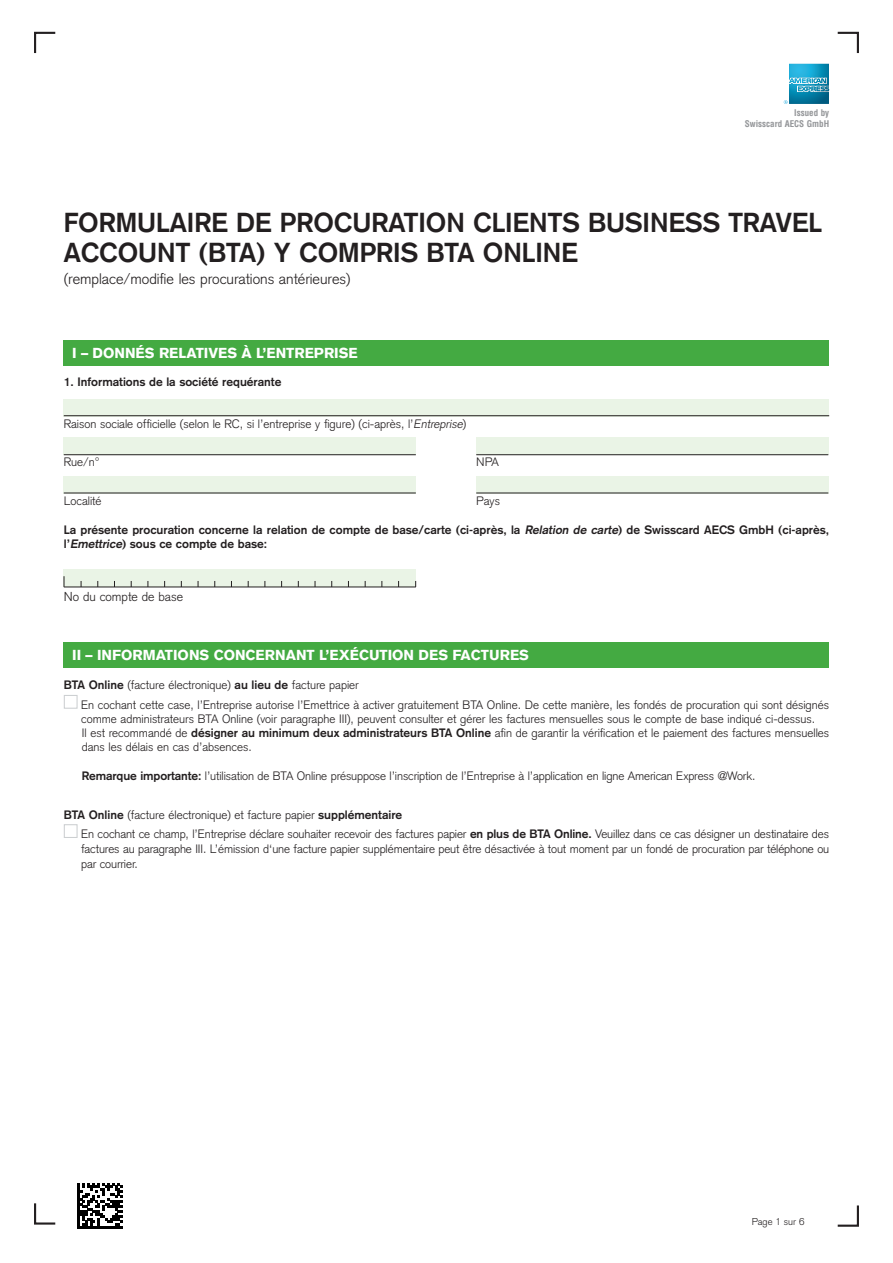
<style>
.page{position:relative;width:893px;height:1263px;background:#fff}
.page>*{position:absolute;margin:0;border:0;box-sizing:border-box;transform-origin:0 0}
.t1{font:700 27px/30px "Akzidenz Grotesk";color:#231f20}
.t2{font:300 15px "Akzidenz Grotesk";color:#231f20}
.t3{font:900 14.25px "Akzidenz Grotesk";color:#fff}
.t4{font:300 12.75px "Akzidenz Grotesk";color:#231f20}
.t5{font:300 12px/19.2px "Akzidenz Grotesk";color:#231f20}
.t6{font:700 12px/14.2px "Akzidenz Grotesk";color:#231f20}
.t7{font:300 9.75px "Akzidenz Grotesk";color:#231f20}
.t8{font:700 condensed 9px/10.5px "Helvetica";color:#939598;text-align:right}
.s1{font-style:italic}
.s2{font-weight:700}
</style>
<div class="page">
<svg style="left:34px;top:31px;width:22px;height:23px"></svg>
<svg style="left:837px;top:1205px;width:22px;height:22px"></svg>
<svg style="left:34px;top:1203px;width:22px;height:22px"></svg>
<svg style="left:837px;top:31px;width:22px;height:23px"></svg>
<div style="left:64px;top:569px;width:352px;height:17px;background:#eaf4e6"></div>
<div style="left:64px;top:399px;width:765px;height:17px;background:#eaf4e6"></div>
<div style="left:64px;top:438px;width:352px;height:17px;background:#eaf4e6"></div>
<div style="left:476px;top:438px;width:352px;height:17px;background:#eaf4e6"></div>
<div style="left:64px;top:476px;width:352px;height:17px;background:#eaf4e6"></div>
<div style="left:476px;top:476px;width:352px;height:17px;background:#eaf4e6"></div>
<div style="left:64px;top:340px;width:765px;height:26px;background:#44aa42"></div>
<hr style="left:64px;top:587px;width:352px;height:1px;background:#231f20">
<div style="left:64px;top:695px;width:14px;height:14px;background:#fff;border:1px solid #cccfd1"></div>
<div style="left:64px;top:824px;width:14px;height:14px;background:#fff;border:1px solid #cccfd1"></div>
<hr style="left:64px;top:415px;width:765px;height:1px;background:#231f20">
<hr style="left:64px;top:454px;width:352px;height:1px;background:#231f20">
<hr style="left:476px;top:454px;width:352px;height:1px;background:#231f20">
<hr style="left:64px;top:493px;width:352px;height:1px;background:#231f20">
<hr style="left:476px;top:493px;width:352px;height:1px;background:#231f20">
<svg style="left:77px;top:1183px;width:46px;height:45px"></svg>
<svg style="left:784px;top:64px;width:45px;height:40px;background:#40a4c4"></svg>
<div style="left:64px;top:642px;width:765px;height:26px;background:#44aa42"></div>
<p class="t8" style="left:745px;top:108px;width:86px">Issued by<br>Swisscard AECS GmbH</p>
<h1 class="t1" style="left:64px;top:207px;width:760px">FORMULAIRE DE PROCURATION CLIENTS BUSINESS TRAVEL<br>ACCOUNT (BTA) Y COMPRIS BTA ONLINE</h1>
<p class="t2" style="left:64px;top:270px;width:288px">(remplace/modifie les procurations antérieures)</p>
<p class="t3" style="left:72px;top:345px;width:287px">I – DONNÉS RELATIVES À L’ENTREPRISE</p>
<p class="t6" style="left:64px;top:374px;width:219px">1. Informations de la société requérante</p>
<p class="t5" style="left:64px;top:414px;width:404px">Raison sociale officielle (selon le RC, si l’entreprise y figure) (ci-après, l’<span class="s1">Entreprise</span>)</p>
<p class="t5" style="left:64px;top:452px;width:37px">Rue/n°</p>
<p class="t5" style="left:476px;top:452px;width:24px">NPA</p>
<p class="t5" style="left:64px;top:491px;width:39px">Localité</p>
<p class="t5" style="left:476px;top:491px;width:25px">Pays</p>
<p class="t6" style="left:64px;top:522px;width:767px">La présente procuration concerne la relation de compte de base/carte (ci-après, la <span class="s1">Relation de carte</span>) de Swisscard AECS GmbH (ci-après, l’<span class="s1">Emettrice</span>) sous ce compte de base:</p>
<p class="t4" style="left:64px;top:590px;width:121px">No du compte de base</p>
<p class="t3" style="left:72px;top:647px;width:458px">II – INFORMATIONS CONCERNANT L’EXÉCUTION DES FACTURES</p>
<p class="t5" style="left:81px;top:676px;width:749px;text-indent:-17px"><span class="s2">BTA Online</span> (facture électronique) <span class="s2">au lieu de</span> facture papier<br>En cochant cette case, l’Entreprise autorise l’Emettrice à activer gratuitement BTA Online. De cette manière, les fondés de procuration qui sont désignés</p>
<p class="t5" style="left:81px;top:712px;width:749px;line-height:14.2px">comme administrateurs BTA Online (voir paragraphe III), peuvent consulter et gérer les factures mensuelles sous le compte de base indiqué ci-dessus.<br>Il est recommandé de <span class="s2">désigner au minimum deux administrateurs BTA Online</span> afin de garantir la vérification et le paiement des factures mensuelles dans les délais en cas d’absences.</p>
<p class="t5" style="left:82px;top:766px;width:675px"><span class="s2">Remarque importante:</span> l’utilisation de BTA Online présuppose l’inscription de l’Entreprise à l’application en ligne American Express @Work.</p>
<p class="t5" style="left:81px;top:805px;width:749px;text-indent:-17px"><span class="s2">BTA Online</span> (facture électronique) et facture papier <span class="s2">supplémentaire<br></span>En cochant ce champ, l’Entreprise déclare souhaiter recevoir des factures papier <span class="s2">en plus de BTA Online.</span> Veuillez dans ce cas désigner un destinataire des</p>
<p class="t5" style="left:81px;top:841px;width:750px;line-height:15px">factures au paragraphe III. L’émission d‘une facture papier supplémentaire peut être désactivée à tout moment par un fondé de procuration par téléphone ou par courrier.</p>
<p class="t7" style="left:752px;top:1215px;width:54px">Page 1 sur 6</p>
</div>
